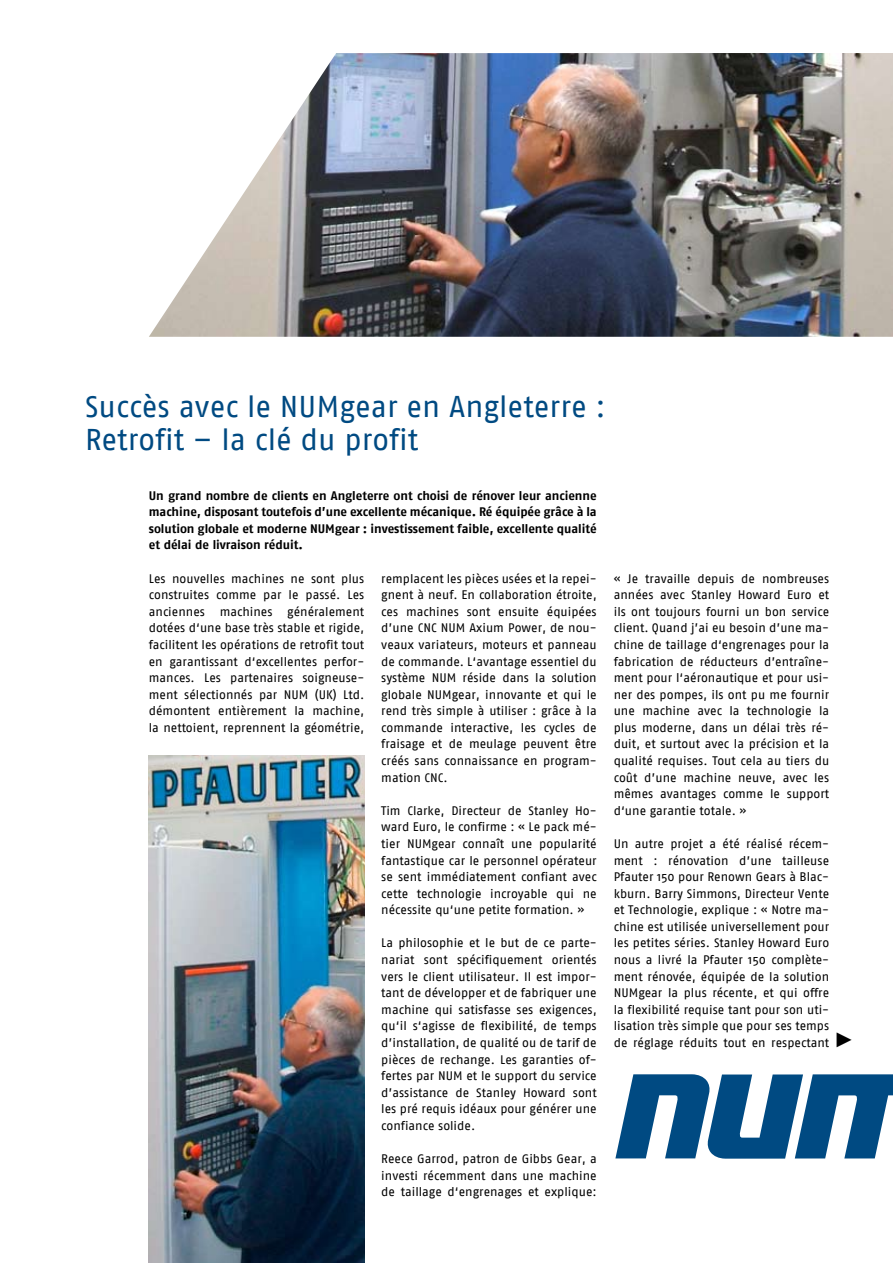
<style>
.page{position:relative;width:893px;height:1263px;background:#fff}
.page>*{position:absolute;margin:0;border:0;box-sizing:border-box;transform-origin:0 0}
.t1{font:30px/33.2px "Fago No";color:#004a82}
.t2{font:12.3px/16.6px "Fago No";color:#000;text-align:justify}
.t3{font:700 12.3px/16.6px "Fago No";letter-spacing:-.005em;color:#000;text-align:justify}
.s1{font-family:"Arial";font-size:21px}
</style>
<div class="page">
<img style="left:149px;top:53px;width:744px;height:284px">
<img style="left:149px;top:756px;width:215px;height:507px">
<svg style="left:615px;top:1074px;width:278px;height:85px"></svg>
<h1 class="t1" style="left:85px;top:389px;width:522px">Succès avec le NUMgear en Angleterre :<br>Retrofit – la clé du profit</h1>
<p class="t3" style="left:149px;top:487px;width:449px">Un grand nombre de clients en Angleterre ont choisi de rénover leur ancienne machine, disposant toutefois d’une excellente mécanique. Ré équipée grâce à la solution globale et moderne NUMgear : investissement faible, excellente qualité et délai de livraison réduit.</p>
<p class="t2" style="left:149px;top:570px;width:217px">Les nouvelles machines ne sont plus construites comme par le passé. Les anciennes machines généralement dotées d‘une base très stable et rigide, facilitent les opérations de retrofit tout en garantissant d‘excellentes perfor&shy;mances. Les partenaires soigneuse&shy;ment sélectionnés par NUM (UK) Ltd. démontent entièrement la machine, la nettoient, reprennent la géométrie,</p>
<p class="t2" style="left:381px;top:570px;width:217px">remplacent les pièces usées et la repei&shy;gnent à neuf. En collaboration étroite, ces machines sont ensuite équipées d’une CNC NUM Axium Power, de nou&shy;veaux variateurs, moteurs et panneau de commande. L‘avantage essentiel du système NUM réside dans la solution globale NUMgear, innovante et qui le rend très simple à utiliser : grâce à la commande interactive, les cycles de fraisage et de meulage peuvent être créés sans connaissance en program&shy;mation CNC.</p>
<p class="t2" style="left:381px;top:802px;width:217px">Tim Clarke, Directeur de Stanley Ho&shy;ward Euro, le confirme : « Le pack mé&shy;tier NUMgear connaît une popularité fantastique car le personnel opérateur se sent immédiatement confiant avec cette technologie incroyable qui ne nécessite qu‘une petite formation. »</p>
<p class="t2" style="left:381px;top:935px;width:217px">La philosophie et le but de ce parte&shy;nariat sont spécifiquement orientés vers le client utilisateur. Il est impor&shy;tant de développer et de fabriquer une machine qui satisfasse ses exigences, qu‘il s‘agisse de flexibilité, de temps d’installation, de qualité ou de tarif de pièces de rechange. Les garanties of&shy;fertes par NUM et le support du service d’assistance de Stanley Howard sont les pré requis idéaux pour générer une confiance solide.</p>
<p class="t2" style="left:381px;top:1150px;width:217px">Reece Garrod, patron de Gibbs Gear, a investi récemment dans une machine de taillage d‘engrenages et explique:</p>
<p class="t2" style="left:614px;top:570px;width:217px">« Je travaille depuis de nombreuses années avec Stanley Howard Euro et ils ont toujours fourni un bon service client. Quand j’ai eu besoin d’une ma&shy;chine de taillage d‘engrenages pour la fabrication de réducteurs d’entraîne&shy;ment pour l‘aéronautique et pour usi&shy;ner des pompes, ils ont pu me fournir une machine avec la technologie la plus moderne, dans un délai très ré&shy;duit, et surtout avec la précision et la qualité requises. Tout cela au tiers du coût d’une machine neuve, avec les mêmes avantages comme le support d‘une garantie totale. »</p>
<p class="t2" style="left:614px;top:835px;width:242px;text-align:left">Un autre projet a été réalisé récem&shy;ment : rénovation d’une tailleuse Pfauter 150 pour Renown Gears à Blac&shy;kburn. Barry Simmons, Directeur Vente<br>et Technologie, explique : « Notre ma&shy;chine est utilisée universellement pour<br>les petites séries. Stanley Howard Euro nous a livré la Pfauter 150 complète&shy;ment rénovée, équipée de la solution NUMgear la plus récente, et qui offre<br>la flexibilité requise tant pour son uti&shy;lisation très simple que pour ses temps<br>de réglage réduits tout en respectant <span class="s1">►</span></p>
</div>
